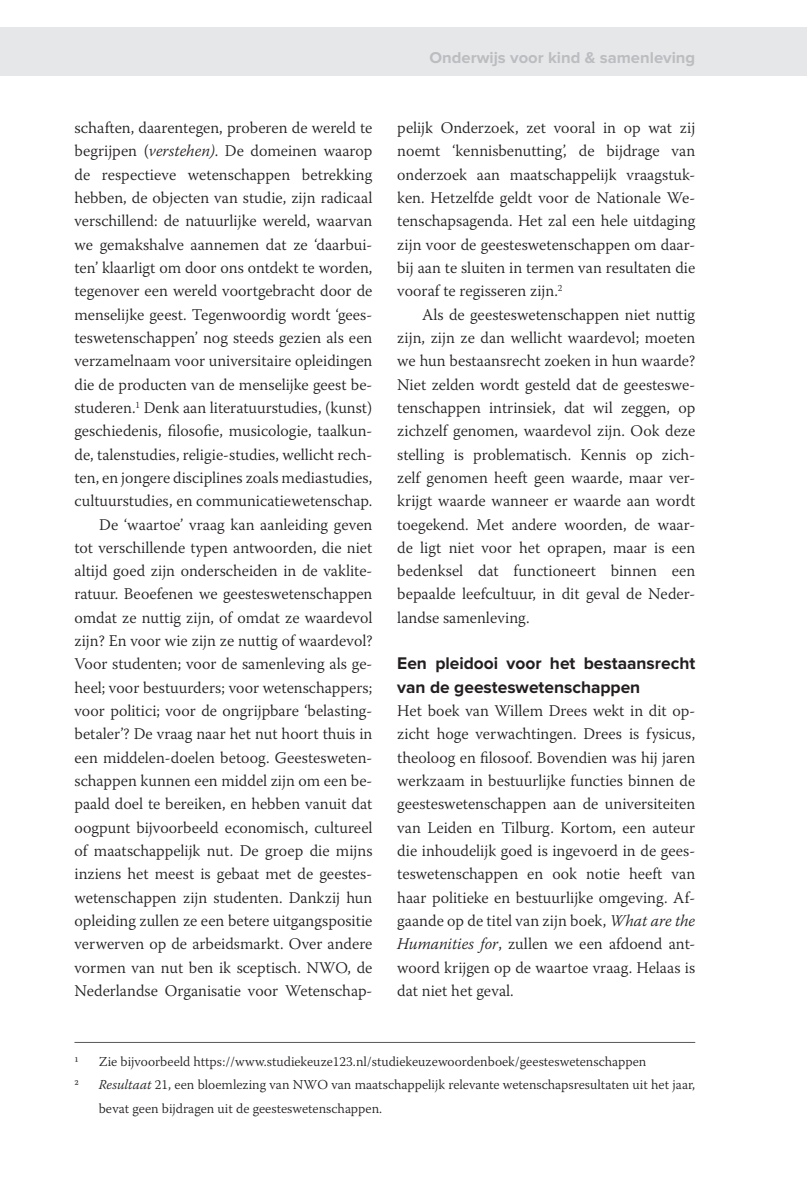
<style>
.page{position:relative;width:807px;height:1196px;background:#fff}
.page>*{position:absolute;margin:0;border:0;box-sizing:border-box;transform-origin:0 0}
.t1{font:700 17.5px/23.3px "Proxima Nova";color:#231f20}
.t2{font:300 16.28px/23.3px "Warnock Pro";color:#231f20;text-align:justify}
.t3{font:700 16.28px "Proxima Nova";color:#bcbdc0}
.t4{font:300 13.65px/23.3px "Warnock Pro";color:#231f20}
.s1{font-style:italic}
</style>
<div class="page">
<div style="left:0;top:27px;width:806px;height:49px;background:#e6e7e9"></div>
<hr style="left:74px;top:1042px;width:620px;height:1px;background:#57585a">
<p class="t2" style="left:74px;top:116px;width:299px;text-align:right">schaften, daarentegen, proberen de wereld te begrijpen (<span class="s1">verstehen)</span>. De domeinen waarop de respectieve wetenschappen betrekking hebben, de objecten van studie, zijn radicaal verschillend: de natuurlijke wereld, waarvan we gemakshalve aannemen dat ze ‘daarbui&shy;ten’ klaarligt om door ons ontdekt te worden, tegenover een wereld voortgebracht door de menselijke geest. Tegenwoordig wordt ‘gees&shy;teswetenschappen’ nog steeds gezien als een verzamelnaam voor universitaire opleidingen die de producten van de menselijke geest be&shy;studeren.<sup>1</sup> Denk aan literatuurstudies, (kunst) geschiedenis, filosofie, musicologie, taalkun&shy;de, talenstudies, religie-studies, wellicht rech&shy;ten, en jongere disciplines zoals mediastudies, cultuurstudies, en communicatiewetenschap.<br>De ‘waartoe’ vraag kan aanleiding geven<br>tot verschillende typen antwoorden, die niet altijd goed zijn onderscheiden in de vaklite&shy;ratuur. Beoefenen we geesteswetenschappen omdat ze nuttig zijn, of omdat ze waardevol zijn? En voor wie zijn ze nuttig of waardevol?<br>Voor studenten; voor de samenleving als ge&shy;heel; voor bestuurders; voor wetenschappers; voor politici; voor de ongrijpbare ‘belasting&shy;betaler’? De vraag naar het nut hoort thuis in een middelen-doelen betoog. Geestesweten&shy;schappen kunnen een middel zijn om een be&shy;paald doel te bereiken, en hebben vanuit dat oogpunt bijvoorbeeld economisch, cultureel of maatschappelijk nut. De groep die mijns inziens het meest is gebaat met de geestes&shy;wetenschappen zijn studenten. Dankzij hun opleiding zullen ze een betere uitgangspositie verwerven op de arbeidsmarkt. Over andere vormen van nut ben ik sceptisch. NWO, de Nederlandse Organisatie voor Wetenschap-</p>
<p class="t3" style="left:429px;top:48px;width:267px">Onderwijs voor kind &amp; samenleving</p>
<p class="t2" style="left:397px;top:116px;width:299px">pelijk Onderzoek, zet vooral in op wat zij noemt ‘kennisbenutting’, de bijdrage van onderzoek aan maatschappelijk vraagstuk&shy;ken. Hetzelfde geldt voor de Nationale We&shy;tenschapsagenda. Het zal een hele uitdaging zijn voor de geesteswetenschappen om daar&shy;bij aan te sluiten in termen van resultaten die vooraf te regisseren zijn.<sup>2</sup></p>
<p class="t2" style="left:397px;top:302px;width:299px;text-indent:25px">Als de geesteswetenschappen niet nuttig zijn, zijn ze dan wellicht waardevol; moeten we hun bestaansrecht zoeken in hun waarde?<br>Niet zelden wordt gesteld dat de geesteswe&shy;tenschappen intrinsiek, dat wil zeggen, op zichzelf genomen, waardevol zijn. Ook deze stelling is problematisch. Kennis op zich&shy;zelf genomen heeft geen waarde, maar ver&shy;krijgt waarde wanneer er waarde aan wordt toegekend. Met andere woorden, de waar&shy;de ligt niet voor het oprapen, maar is een bedenksel dat functioneert binnen een bepaalde leefcultuur, in dit geval de Neder&shy;landse samenleving.</p>
<p class="t1" style="left:397px;top:652px;width:299px">Een pleidooi voor het bestaansrecht van de geesteswetenschappen</p>
<p class="t2" style="left:397px;top:699px;width:299px">Het boek van Willem Drees wekt in dit op&shy;zicht hoge verwachtingen. Drees is fysicus, theoloog en filosoof. Bovendien was hij jaren werkzaam in bestuurlijke functies binnen de geesteswetenschappen aan de universiteiten van Leiden en Tilburg. Kortom, een auteur die inhoudelijk goed is ingevoerd in de gees&shy;teswetenschappen en ook notie heeft van haar politieke en bestuurlijke omgeving. Af&shy;gaande op de titel van zijn boek, <span class="s1">What are the Humanities for</span>, zullen we een afdoend ant&shy;woord krijgen op de waartoe vraag. Helaas is dat niet het geval.</p>
<p class="t4" style="left:74px;top:1049px;width:6px">1</p>
<p class="t4" style="left:99px;top:1049px;width:549px">Zie bijvoorbeeld https://www.studiekeuze123.nl/studiekeuzewoordenboek/geesteswetenschappen</p>
<p class="t4" style="left:74px;top:1073px;width:6px">2</p>
<p class="t4" style="left:99px;top:1073px;width:597px"><span class="s1">Resultaat</span> 21, een bloemlezing van NWO van maatschappelijk relevante wetenschapsresultaten uit het jaar, bevat geen bijdragen uit de geesteswetenschappen.</p>
</div>
